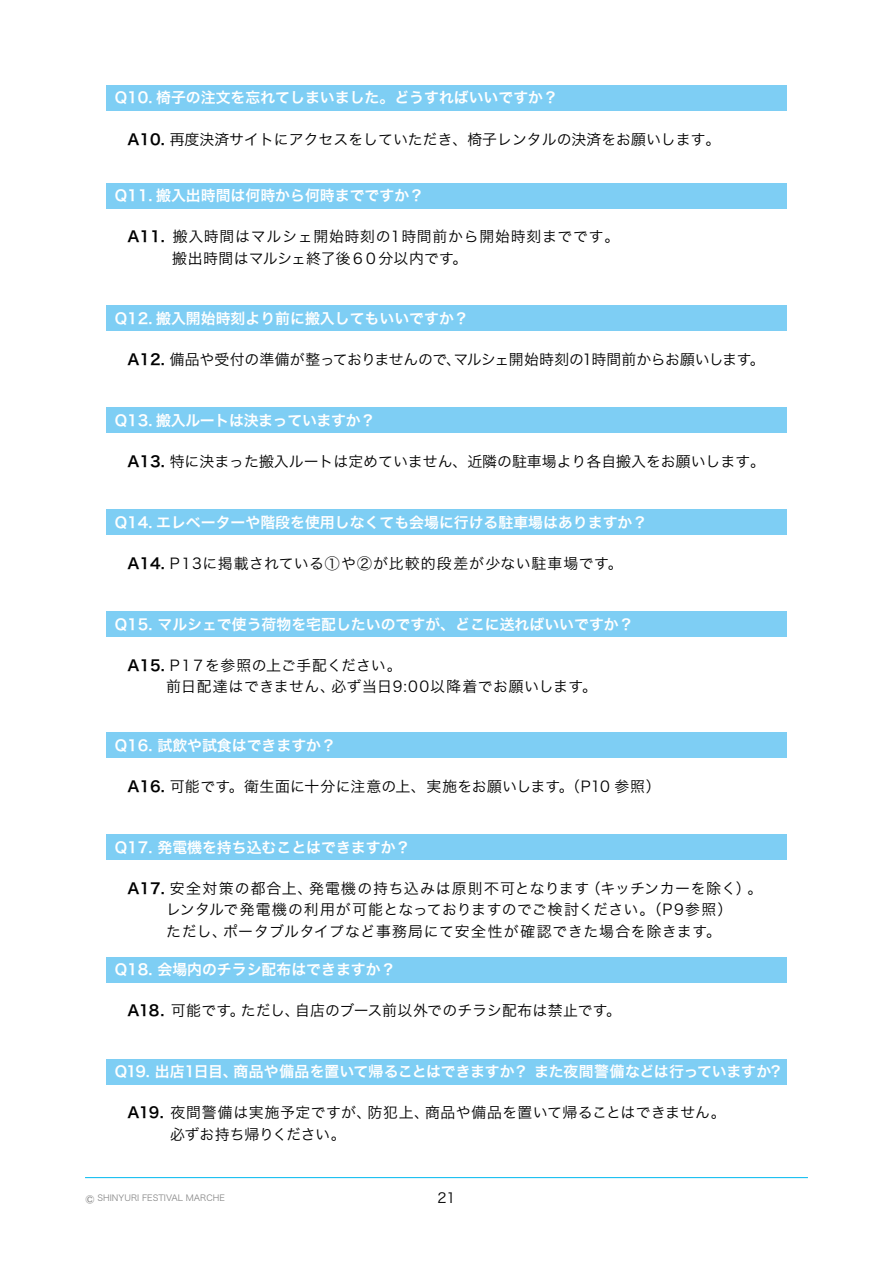
<style>
.page{position:relative;width:893px;height:1263px;background:#fff}
.page>*{position:absolute;margin:0;border:0;box-sizing:border-box;transform-origin:0 0}
.t1{font:16.95px "Hira Kaku Std W3";color:#898989}
.t2{font:14.85px/21.3px "Hira Kaku Std W3";letter-spacing:.015em;color:#000}
.t3{font:14.85px "Hira Kaku Std W6";color:#fff}
.t4{font:14.85px "Hira Kaku Std W3";letter-spacing:.05em;color:#000}
.t5{font:14.85px "Hira Kaku Std W3";letter-spacing:-.015em;color:#000}
.t6{font:14.85px "Hira Kaku Std W3";letter-spacing:.035em;color:#000}
.t7{font:14.85px "Hira Kaku Std W3";letter-spacing:.055em;color:#000}
.t8{font:14.85px "Hira Kaku Std W6";letter-spacing:-.02em;color:#fff}
.t9{font:14.85px "Hira Kaku Std W3";letter-spacing:.07em;color:#000}
.t10{font:14.85px "Hira Kaku Std W3";letter-spacing:.085em;color:#000}
.t11{font:14.85px "Hira Kaku Std W6";letter-spacing:-.06em;color:#fff}
.t12{font:14.85px "Hira Kaku Std W6";color:#000}
.t13{font:13.8px "Hira Kaku Std W3";color:#000}
.t14{font:8.55px "Hira Kaku Std W3";color:#898989}
.s1{font-family:"Hira Kaku Std W6"}
</style>
<div class="page">
<hr style="left:85px;top:1177px;width:723px;height:1px;background:#00b9ef">
<div style="left:106px;top:85px;width:681px;height:26px;background:#7ecef4"></div>
<div style="left:106px;top:183px;width:681px;height:25px;background:#7ecef4"></div>
<div style="left:106px;top:305px;width:681px;height:26px;background:#7ecef4"></div>
<div style="left:106px;top:407px;width:681px;height:26px;background:#7ecef4"></div>
<div style="left:106px;top:509px;width:681px;height:26px;background:#7ecef4"></div>
<div style="left:106px;top:732px;width:681px;height:26px;background:#7ecef4"></div>
<div style="left:106px;top:957px;width:681px;height:25px;background:#7ecef4"></div>
<div style="left:106px;top:1059px;width:681px;height:25px;background:#7ecef4"></div>
<div style="left:106px;top:834px;width:681px;height:26px;background:#7ecef4"></div>
<div style="left:106px;top:611px;width:681px;height:26px;background:#7ecef4"></div>
<p class="t3" style="left:115px;top:86px;width:445px">Q10. 椅子の注文を忘れてしまいました。どうすればいいですか?</p>
<p class="t2" style="left:128px;top:128px;width:594px"><span class="s1">A10.</span> 再度決済サイトにアクセスをしていただき、椅子レンタルの決済をお願いします。</p>
<p class="t3" style="left:115px;top:184px;width:311px">Q11. 搬入出時間は何時から何時までですか?</p>
<p class="t12" style="left:128px;top:225px;width:39px">A11.</p>
<p class="t4" style="left:388px;top:226px;width:233px">１時間前から開始時刻までです。</p>
<p class="t4" style="left:173px;top:226px;width:220px">搬入時間はマルシェ開始時刻の</p>
<p class="t2" style="left:172px;top:247px;width:297px">搬出時間はマルシェ終了後６０分以内です。</p>
<p class="t3" style="left:115px;top:306px;width:355px">Q12. 搬入開始時刻より前に搬入してもいいですか?</p>
<p class="t5" style="left:128px;top:348px;width:638px"><span class="s1">A12.</span> 備品や受付の準備が整っておりませんのでマルシェ開始時刻の1時間前からお願いします。</p>
<p class="t2" style="left:446px;top:348px;width:16px">、</p>
<p class="t8" style="left:115px;top:409px;width:262px">Q13. 搬入ルートは決まっていますか?</p>
<p class="t2" style="left:128px;top:450px;width:639px"><span class="s1">A13.</span> 特に決まった搬入ルートは定めていません、近隣の駐車場より各自搬入をお願いします。</p>
<p class="t3" style="left:115px;top:511px;width:534px">Q14. エレベーターや階段を使用しなくても会場に行ける駐車場はありますか?</p>
<p class="t4" style="left:128px;top:552px;width:497px"><span class="s1">A14.</span> P１3に掲載されている①や②が比較的段差が少ない駐車場です。</p>
<p class="t3" style="left:115px;top:613px;width:520px">Q15. マルシェで使う荷物を宅配したいのですが、どこに送ればいいですか?</p>
<p class="t2" style="left:332px;top:654px;width:267px;text-indent:-204px"><span class="s1">A15.</span> P１７を参照の上ご手配ください。<br>必ず当日9:00以降着でお願いします。</p>
<p class="t2" style="left:166px;top:676px;width:170px">前日配達はできません、</p>
<p class="t3" style="left:115px;top:734px;width:223px">Q16. 試飲や試食はできますか?</p>
<p class="t2" style="left:128px;top:776px;width:534px"><span class="s1">A16.</span> 可能です。衛生面に十分に注意の上、実施をお願いします。（P10 参照(</p>
<p class="t3" style="left:115px;top:836px;width:297px">Q17. 発電機を持ち込むことはできますか?</p>
<p class="t2" style="left:586px;top:878px;width:166px">（キッチンカーを除く(</p>
<p class="t10" style="left:128px;top:877px;width:186px"><span class="s1">A17.</span> 安全対策の都合上、</p>
<p class="t6" style="left:166px;top:898px;width:568px">レンタルで発電機の利用が可能となっておりますのでご検討ください。（P9参照(</p>
<p class="t7" style="left:223px;top:920px;width:499px">ポータブルタイプなど事務局にて安全性が確認できた場合を除きます。</p>
<p class="t9" style="left:309px;top:877px;width:282px">発電機の持ち込みは原則不可となります</p>
<p class="t2" style="left:747px;top:878px;width:16px">。</p>
<p class="t2" style="left:166px;top:920px;width:62px">ただし、</p>
<p class="t3" style="left:115px;top:958px;width:282px">Q18. 会場内のチラシ配布はできますか?</p>
<p class="t2" style="left:128px;top:1000px;width:119px"><span class="s1">A18.</span> 可能です。</p>
<p class="t2" style="left:241px;top:1000px;width:60px">ただし、</p>
<p class="t2" style="left:295px;top:1000px;width:327px">自店のブース前以外でのチラシ配布は禁止です。</p>
<p class="t3" style="left:234px;top:1060px;width:548px">商品や備品を置いて帰ることはできますか？また夜間警備などは行っていますか?</p>
<p class="t11" style="left:115px;top:1060px;width:124px">Q19. 出店1日目、</p>
<p class="t2" style="left:170px;top:1102px;width:203px;text-indent:-43px"><span class="s1">A19.</span> 夜間警備は実施予定ですが、必ずお持ち帰りください。</p>
<p class="t2" style="left:425px;top:1102px;width:302px">商品や備品を置いて帰ることはできません。</p>
<p class="t2" style="left:367px;top:1102px;width:63px">防犯上、</p>
<p class="t14" style="left:98px;top:1192px;width:129px">SHINYURI FESTIVAL MARCHE</p>
<p class="t1" style="left:85px;top:1186px;width:11px">©</p>
<p class="t13" style="left:437px;top:1187px;width:20px">21</p>
</div>
